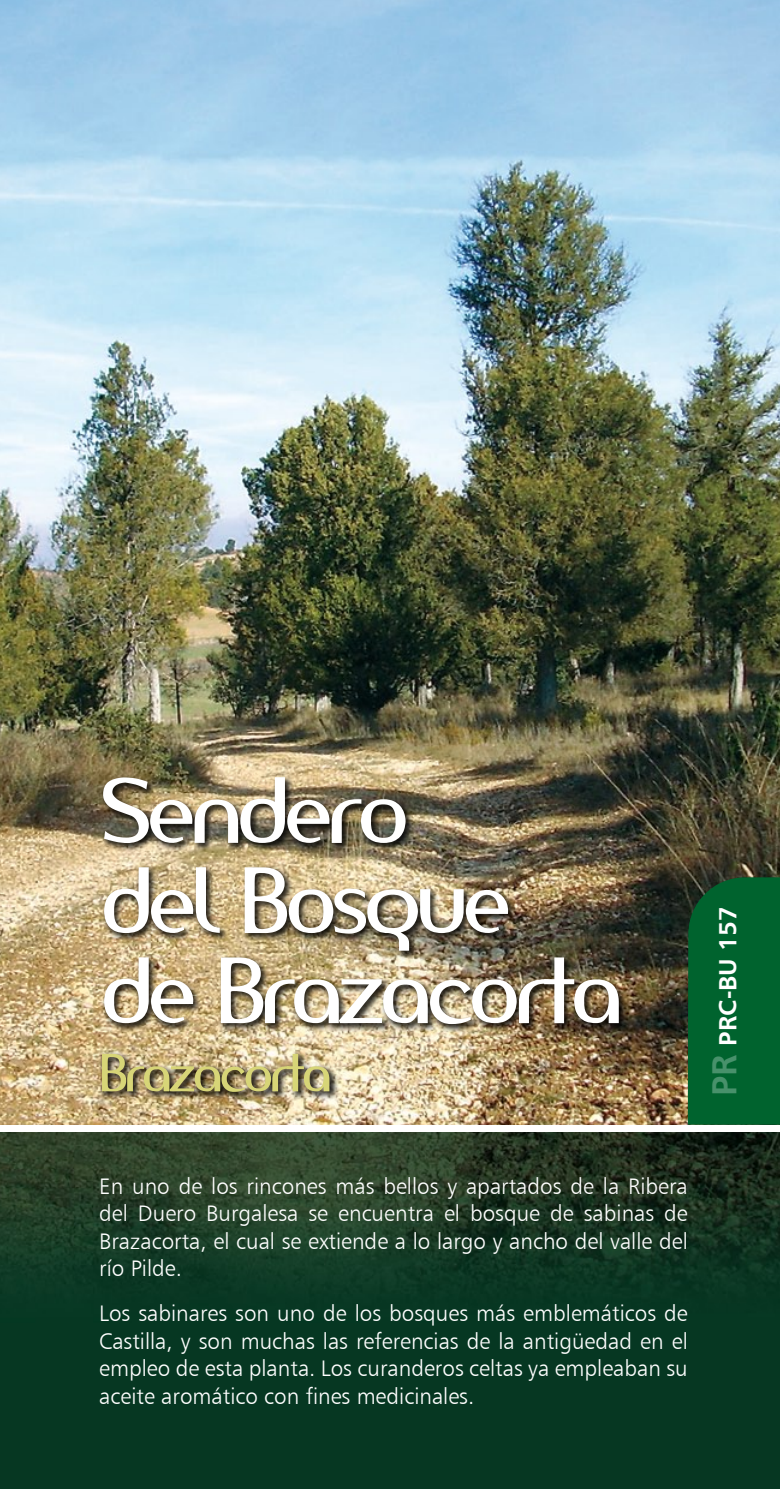
<style>
.page{position:relative;width:780px;height:1489px;background:#fff}
.page>*{position:absolute;margin:0;border:0;box-sizing:border-box;transform-origin:0 0}
.t1{font:87.5px/90px "Amerika Sans";letter-spacing:-.06em;color:#fff}
.t2{font:50px "Amerika Sans";letter-spacing:-.06em;color:#d7d577}
.t3{font:25px "Humanist 777 BT Bold B";color:#fff}
.t4{font:22.5px/27.5px "Humanist 777 BT Light B";color:#fff;text-align:justify}
.s1{font-size:35px;color:#48916b}
</style>
<div class="page">
<img style="left:0;top:0;width:780px;height:1488px">
<div style="left:697px;top:877px;width:83px;height:247px;background:#00632e"></div>
<div style="left:98px;top:773px;width:673px;height:312px;background:#000;opacity:.8"></div>
<div style="left:98px;top:1049px;width:599px;height:103px;background:#000;opacity:.8"></div>
<div style="left:0;top:1124px;width:780px;height:7px;background:#fff"></div>
<h1 class="t1" style="left:99px;top:766px;width:523px">Sendero<br>del Bosque de Brazacorta</h1>
<h2 class="t2" style="left:99px;top:1041px;width:233px">Brazacorta</h2>
<p class="t3" style="left:712px;top:1095px;width:191px;rotate:-90deg"><span class="s1">PR</span> PRC-BU 157</p>
<p class="t4" style="left:99px;top:1171px;width:590px">En uno de los rincones más bellos y apartados de la Ribera del Duero Burgalesa se encuentra el bosque de sabinas de Brazacorta, el cual se extiende a lo largo y ancho del valle del río Pilde.</p>
<p class="t4" style="left:99px;top:1299px;width:590px">Los sabinares son uno de los bosques más emblemáticos de Castilla, y son muchas las referencias de la antigüedad en el empleo de esta planta. Los curanderos celtas ya empleaban su aceite aromático con fines medicinales.</p>
</div>
